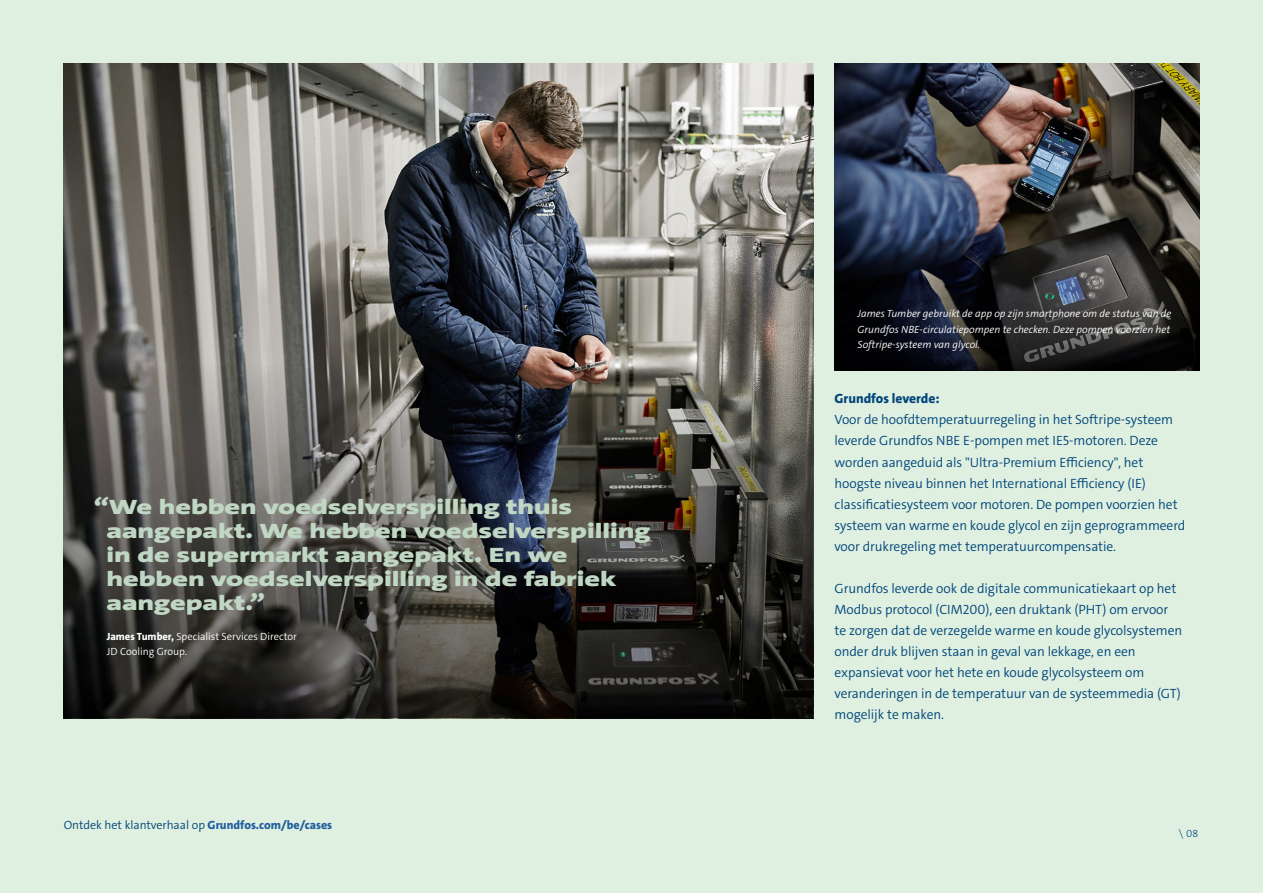
<style>
.page{position:relative;width:1263px;height:893px;background:#dff0e1}
.page>*{position:absolute;margin:0;border:0;box-sizing:border-box;transform-origin:0 0}
.t1{font:900 21px/24px "Grundfos The Sans Extd";color:#c0d7c4}
.t2{font:300 13.5px/21px "Grundfos The Sans";letter-spacing:-.005em;color:#004579}
.t3{font:800 13.5px "Grundfos The Sans";color:#004579}
.t4{font:300 12px "Grundfos The Sans";color:#004577}
.t5{font:italic 300 10.5px/15px "Grundfos The Sans";color:#fff;text-align:justify}
.t6{font:300 10.5px/15px "Grundfos The Sans";color:#fff}
.t7{font:300 10.5px "Grundfos The Sans";color:#004577}
.s1{font-weight:800}
.s2{font-weight:800;color:#215e9e}
</style>
<div class="page">
<img style="left:64px;top:64px;width:750px;height:654px">
<img style="left:834px;top:64px;width:365px;height:189px">
<svg style="left:64px;top:362px;width:749px;height:355px;background:#41403d"></svg>
<svg style="left:834px;top:253px;width:365px;height:117px;background:#1f2024"></svg>
<h1 class="t1" style="left:107px;top:495px;width:545px;text-indent:-13px">“We hebben voedselverspilling thuis aangepakt. We hebben voedselverspilling in de supermarkt aangepakt. En we hebben voedselverspilling in de fabriek aangepakt.”</h1>
<p class="t6" style="left:107px;top:629px;width:192px"><span class="s1">James Tumber,</span> Specialist Services Director<br>JD Cooling Group.</p>
<p class="t4" style="left:64px;top:817px;width:270px">Ontdek het klantverhaal op <span class="s2">Grundfos.com/be/cases</span></p>
<p class="t5" style="left:857px;top:306px;width:315px">James Tumber gebruikt de app op zijn smartphone om de status van de Grundfos NBE-circulatiepompen te checken. Deze pompen voorzien het Softripe-systeem van glycol.</p>
<p class="t3" style="left:834px;top:390px;width:107px">Grundfos leverde:</p>
<p class="t2" style="left:834px;top:409px;width:352px">Voor de hoofdtemperatuurregeling in het Softripe-systeem leverde Grundfos NBE E-pompen met IE5-motoren. Deze worden aangeduid als "Ultra-Premium Efficiency", het hoogste niveau binnen het International Efficiency (IE) classificatiesysteem voor motoren. De pompen voorzien het systeem van warme en koude glycol en zijn geprogrammeerd voor drukregeling met temperatuurcompensatie.</p>
<p class="t2" style="left:834px;top:578px;width:349px">Grundfos leverde ook de digitale communicatiekaart op het Modbus protocol (CIM200), een druktank (PHT) om ervoor te zorgen dat de verzegelde warme en koude glycolsystemen onder druk blijven staan in geval van lekkage, en een expansievat voor het hete en koude glycolsysteem om veranderingen in de temperatuur van de systeemmedia (GT) mogelijk te maken.</p>
<p class="t7" style="left:1179px;top:827px;width:21px">\ 08</p>
</div>
